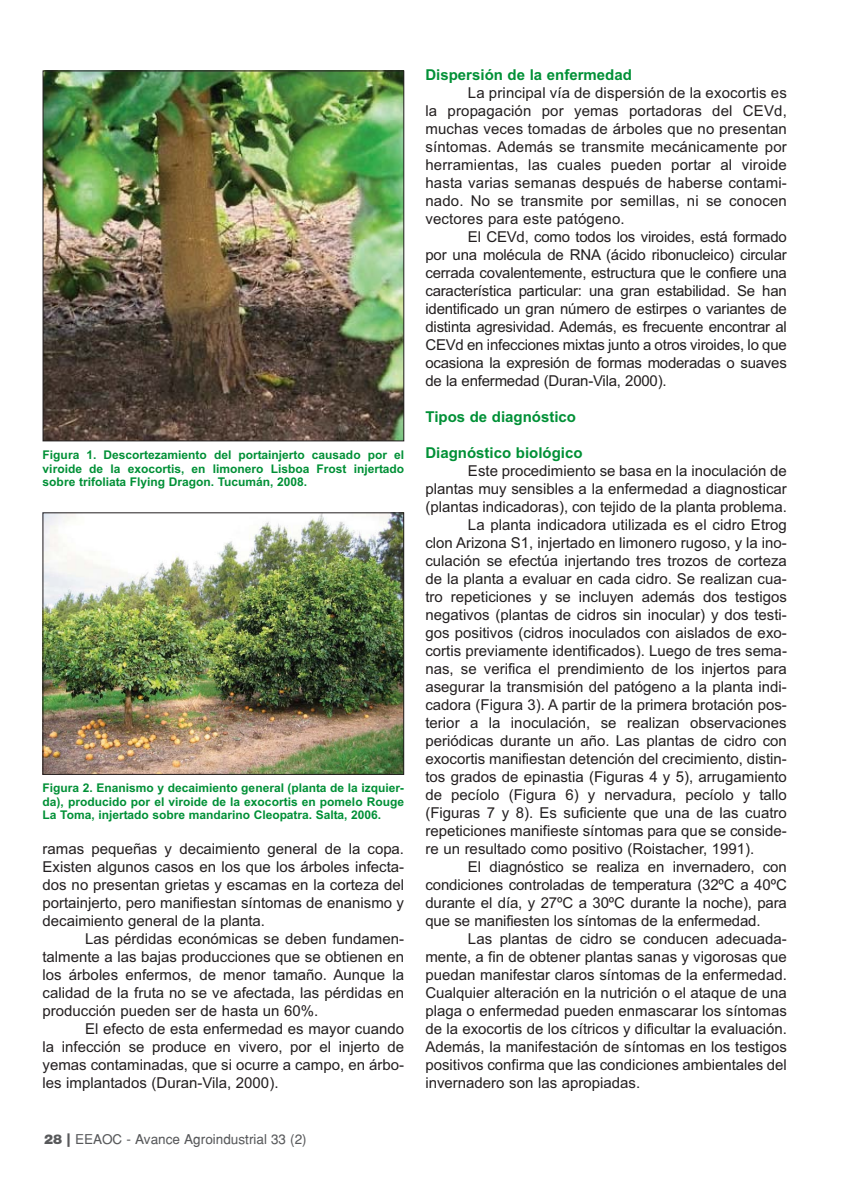
<style>
.page{position:relative;width:851px;height:1191px;background:#fff}
.page>*{position:absolute;margin:0;border:0;box-sizing:border-box;transform-origin:0 0}
.t1{font:15px/18px "Arial";color:#231f20;text-align:justify}
.t2{font:700 15px "Arial";color:#009036}
.t3{font:13.5px "Helvetica";color:#58595b}
.t4{font:700 12px/13.5px "Arial";color:#009036;text-align:justify}
.s1{font-family:"Helvetica Neue";font-weight:900}
</style>
<div class="page">
<img style="left:45px;top:73px;width:357px;height:366px">
<div style="left:43px;top:71px;width:361px;height:370px;border:1px solid #231f20"></div>
<img style="left:45px;top:514px;width:357px;height:259px">
<div style="left:43px;top:512px;width:361px;height:263px;border:1px solid #231f20"></div>
<p class="t4" style="left:43px;top:449px;width:363px">Figura 1. Descortezamiento del portainjerto causado por el viroide de la exocortis, en limonero Lisboa Frost injertado sobre trifoliata Flying Dragon. Tucumán, 2008.</p>
<p class="t4" style="left:43px;top:782px;width:363px">Figura 2. Enanismo y decaimiento general (planta de la izquier&shy;da), producido por el viroide de la exocortis en pomelo Rouge La Toma, injertado sobre mandarino Cleopatra. Salta, 2006.</p>
<p class="t1" style="left:43px;top:841px;width:363px">ramas pequeñas y decaimiento general de la copa.<br>Existen algunos casos en los que los árboles infecta&shy;dos no presentan grietas y escamas en la corteza del portainjerto, pero manifiestan síntomas de enanismo y decaimiento general de la planta.</p>
<p class="t1" style="left:43px;top:931px;width:363px;text-indent:43px">Las pérdidas económicas se deben fundamen&shy;talmente a las bajas producciones que se obtienen en los árboles enfermos, de menor tamaño. Aunque la calidad de la fruta no se ve afectada, las pérdidas en producción pueden ser de hasta un 60%.</p>
<p class="t1" style="left:43px;top:1021px;width:363px;text-indent:43px">El efecto de esta enfermedad es mayor cuando la infección se produce en vivero, por el injerto de yemas contaminadas, que si ocurre a campo, en árbo&shy;les implantados (Duran-Vila, 2000).</p>
<p class="t3" style="left:44px;top:1134px;width:264px"><span class="s1">28 |</span> EEAOC - Avance Agroindustrial 33 (2)</p>
<p class="t2" style="left:425px;top:69px;width:208px">Dispersión de la enfermedad</p>
<p class="t1" style="left:425px;top:85px;width:363px;text-indent:43px">La principal vía de dispersión de la exocortis es la propagación por yemas portadoras del CEVd, muchas veces tomadas de árboles que no presentan síntomas. Además se transmite mecánicamente por herramientas, las cuales pueden portar al viroide hasta varias semanas después de haberse contami&shy;nado. No se transmite por semillas, ni se conocen vectores para este patógeno.</p>
<p class="t1" style="left:425px;top:229px;width:363px;text-indent:43px">El CEVd, como todos los viroides, está formado por una molécula de RNA (ácido ribonucleico) circular cerrada covalentemente, estructura que le confiere una característica particular: una gran estabilidad. Se han identificado un gran número de estirpes o variantes de distinta agresividad. Además, es frecuente encontrar al CEVd en infecciones mixtas junto a otros viroides, lo que ocasiona la expresión de formas moderadas o suaves de la enfermedad (Duran-Vila, 2000).</p>
<p class="t2" style="left:425px;top:411px;width:152px">Tipos de diagnóstico</p>
<p class="t2" style="left:425px;top:447px;width:159px">Diagnóstico biológico</p>
<p class="t1" style="left:468px;top:463px;width:320px">Este procedimiento se basa en la inoculación de</p>
<p class="t1" style="left:425px;top:481px;width:363px">plantas muy sensibles a la enfermedad a diagnosticar</p>
<p class="t1" style="left:425px;top:499px;width:363px">(plantas indicadoras), con tejido de la planta problema.</p>
<p class="t1" style="left:468px;top:517px;width:320px">La planta indicadora utilizada es el cidro Etrog</p>
<p class="t1" style="left:425px;top:535px;width:363px">clon Arizona S1, injertado en limonero rugoso, y la ino-</p>
<p class="t1" style="left:425px;top:553px;width:363px">culación se efectúa injertando tres trozos de corteza</p>
<p class="t1" style="left:425px;top:571px;width:363px">de la planta a evaluar en cada cidro. Se realizan cua-</p>
<p class="t1" style="left:425px;top:589px;width:363px">tro repeticiones y se incluyen además dos testigos</p>
<p class="t1" style="left:425px;top:607px;width:363px">negativos (plantas de cidros sin inocular) y dos testi-</p>
<p class="t1" style="left:425px;top:625px;width:363px">gos positivos (cidros inoculados con aislados de exo-</p>
<p class="t1" style="left:425px;top:643px;width:363px">cortis previamente identificados). Luego de tres sema-</p>
<p class="t1" style="left:425px;top:661px;width:363px">nas, se verifica el prendimiento de los injertos para</p>
<p class="t1" style="left:425px;top:679px;width:363px">asegurar la transmisión del patógeno a la planta indi-</p>
<p class="t1" style="left:425px;top:697px;width:363px">cadora (Figura 3). A partir de la primera brotación pos-</p>
<p class="t1" style="left:425px;top:715px;width:363px">terior a la inoculación, se realizan observaciones</p>
<p class="t1" style="left:425px;top:733px;width:363px">periódicas durante un año. Las plantas de cidro con</p>
<p class="t1" style="left:425px;top:751px;width:363px">exocortis manifiestan detención del crecimiento, distin-</p>
<p class="t1" style="left:425px;top:769px;width:363px">tos grados de epinastia (Figuras 4 y 5), arrugamiento</p>
<p class="t1" style="left:425px;top:787px;width:363px">de pecíolo (Figura 6) y nervadura, pecíolo y tallo</p>
<p class="t1" style="left:425px;top:805px;width:363px">(Figuras 7 y 8). Es suficiente que una de las cuatro</p>
<p class="t1" style="left:425px;top:823px;width:363px">repeticiones manifieste síntomas para que se conside-</p>
<p class="t1" style="left:425px;top:841px;width:330px">re un resultado como positivo (Roistacher, 1991).</p>
<p class="t1" style="left:468px;top:859px;width:320px">El diagnóstico se realiza en invernadero, con</p>
<p class="t1" style="left:425px;top:877px;width:363px">condiciones controladas de temperatura (32ºC a 40ºC</p>
<p class="t1" style="left:425px;top:895px;width:363px">durante el día, y 27ºC a 30ºC durante la noche), para</p>
<p class="t1" style="left:425px;top:913px;width:337px">que se manifiesten los síntomas de la enfermedad.</p>
<p class="t1" style="left:468px;top:931px;width:320px">Las plantas de cidro se conducen adecuada-</p>
<p class="t1" style="left:425px;top:949px;width:363px">mente, a fin de obtener plantas sanas y vigorosas que</p>
<p class="t1" style="left:425px;top:967px;width:363px">puedan manifestar claros síntomas de la enfermedad.</p>
<p class="t1" style="left:425px;top:985px;width:363px">Cualquier alteración en la nutrición o el ataque de una</p>
<p class="t1" style="left:425px;top:1003px;width:363px">plaga o enfermedad pueden enmascarar los síntomas</p>
<p class="t1" style="left:425px;top:1021px;width:363px">de la exocortis de los cítricos y dificultar la evaluación.</p>
<p class="t1" style="left:425px;top:1039px;width:363px">Además, la manifestación de síntomas en los testigos</p>
<p class="t1" style="left:425px;top:1057px;width:363px">positivos confirma que las condiciones ambientales del</p>
<p class="t1" style="left:425px;top:1075px;width:216px">invernadero son las apropiadas.</p>
</div>
